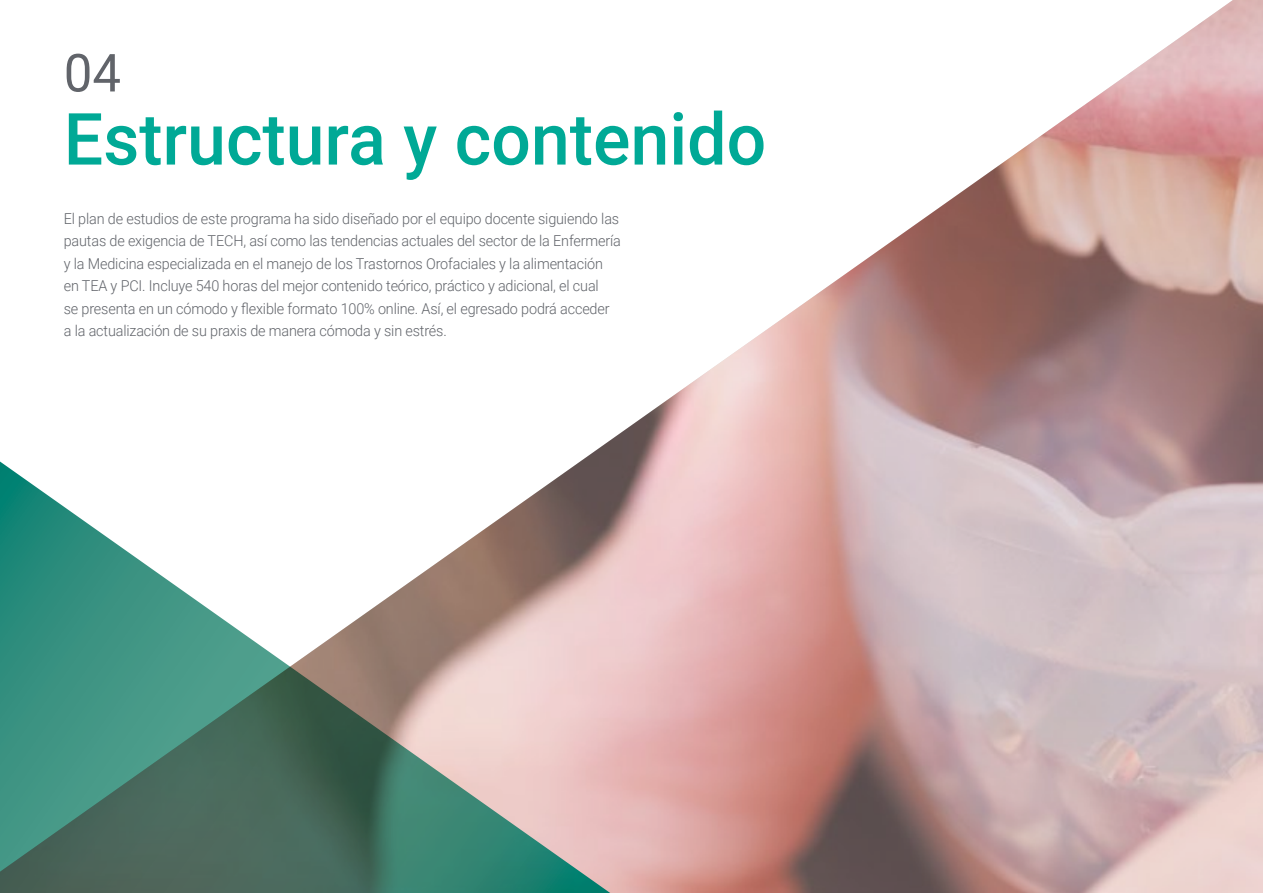
<style>
.page{position:relative;width:1263px;height:893px;background:#fff}
.page>*{position:absolute;margin:0;border:0;box-sizing:border-box;transform-origin:0 0}
.t1{font:500 72px "Roboto";color:#00a996}
.t2{font:52.5px "Roboto";color:#61646a}
.t3{font:300 15px/22.5px "Roboto";letter-spacing:-.01em;color:#61646a;scale:.96 1}
</style>
<div class="page">
<img style="left:602px;top:0;width:661px;height:893px">
<svg style="left:0;top:446px;width:640px;height:447px"></svg>
<h2 class="t2" style="left:64px;top:36px;width:59px">04</h2>
<h1 class="t1" style="left:64px;top:89px;width:704px">Estructura y contenido</h1>
<p class="t3" style="left:64px;top:207px;width:582px">El plan de estudios de este programa ha sido diseñado por el equipo docente siguiendo las pautas de exigencia de TECH, así como las tendencias actuales del sector de la Enfermería y la Medicina especializada en el manejo de los Trastornos Orofaciales y la alimentación en TEA y PCI. Incluye 540 horas del mejor contenido teórico, práctico y adicional, el cual<br>se presenta en un cómodo y flexible formato 100% online. Así, el egresado podrá acceder a la actualización de su praxis de manera cómoda y sin estrés.</p>
</div>
